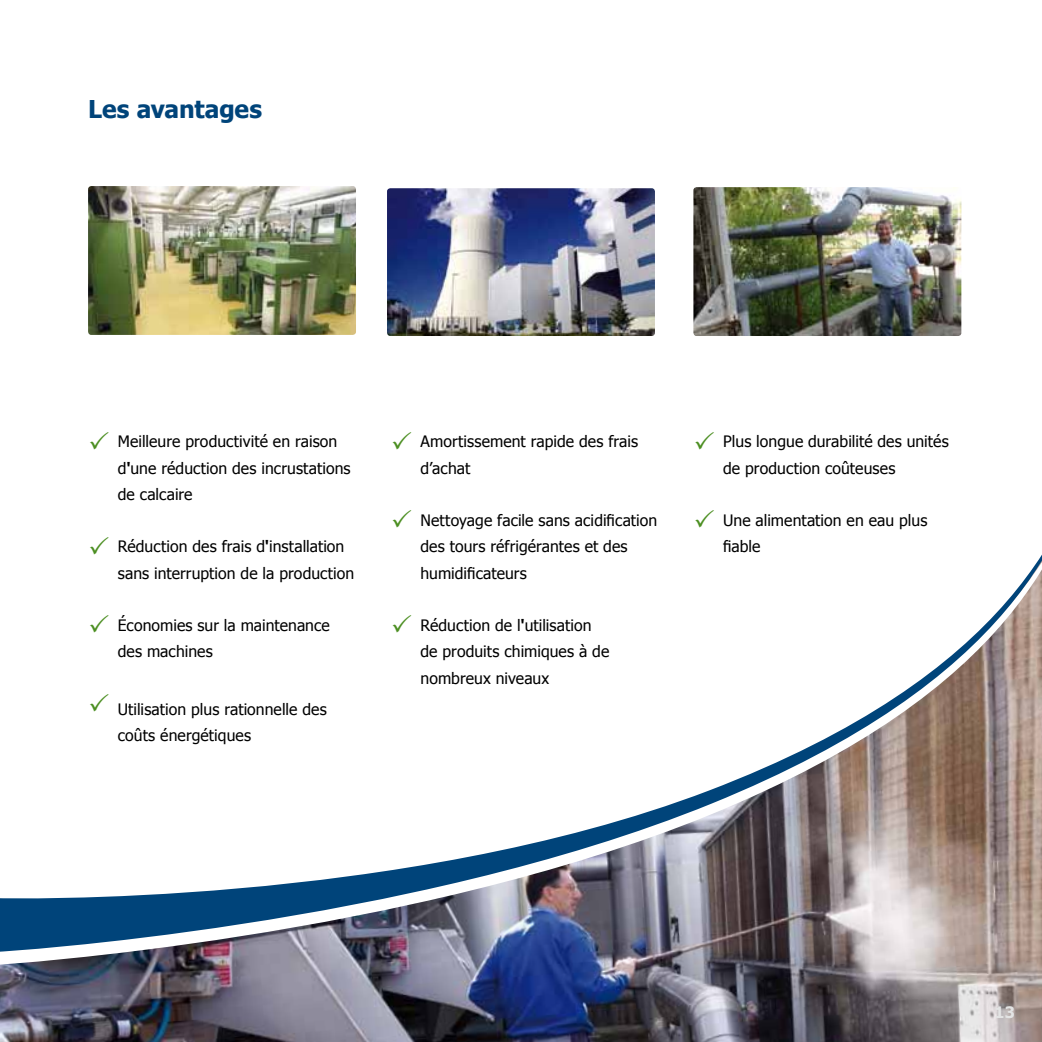
<style>
.page{position:relative;width:1042px;height:1042px;background:#fff}
.page>*{position:absolute;margin:0;border:0;box-sizing:border-box;transform-origin:0 0}
.t1{font:700 24.5px "Tahoma";letter-spacing:-.005em;color:#00447a}
.t2{font:15.75px/26.2px "Tahoma";letter-spacing:.005em;color:#000}
.t3{font:700 15.75px "Tahoma";color:#e3e4e4}
.s1{font-weight:700}
</style>
<div class="page">
<img style="left:0;top:964px;width:1042px;height:78px">
<img style="left:0;top:951px;width:1042px;height:13px">
<svg style="left:0;top:554px;width:1042px;height:397px"></svg>
<img style="left:387px;top:188px;width:268px;height:148px">
<img style="left:693px;top:187px;width:268px;height:149px">
<img style="left:88px;top:186px;width:268px;height:149px">
<svg style="left:90px;top:614px;width:18px;height:19px"></svg>
<svg style="left:90px;top:693px;width:18px;height:18px"></svg>
<svg style="left:393px;top:614px;width:18px;height:19px"></svg>
<h1 class="t1" style="left:88px;top:92px;width:175px">Les avantages</h1>
<p class="t2" style="left:118px;top:428px;width:234px">Meilleure productivité en raison d<span class="s1">'</span>une réduction des incrustations de calcaire</p>
<p class="t2" style="left:118px;top:533px;width:238px">Réduction des frais d<span class="s1">'</span>installation sans interruption de la production</p>
<p class="t2" style="left:118px;top:611px;width:213px">Économies sur la maintenance des machines</p>
<p class="t2" style="left:118px;top:695px;width:210px">Utilisation plus rationnelle des coûts énergétiques</p>
<p class="t2" style="left:420px;top:428px;width:219px">Amortissement rapide des frais d’achat</p>
<p class="t2" style="left:420px;top:506px;width:238px">Nettoyage facile sans acidification des tours réfrigérantes et des humidificateurs</p>
<p class="t2" style="left:420px;top:611px;width:190px">Réduction de l<span class="s1">'</span>utilisation de produits chimiques à de nombreux niveaux</p>
<p class="t2" style="left:723px;top:428px;width:227px">Plus longue durabilité des unités de production coûteuses</p>
<p class="t2" style="left:723px;top:506px;width:206px">Une alimentation en eau plus fiable</p>
<p class="t3" style="left:994px;top:1001px;width:22px">13</p>
</div>
